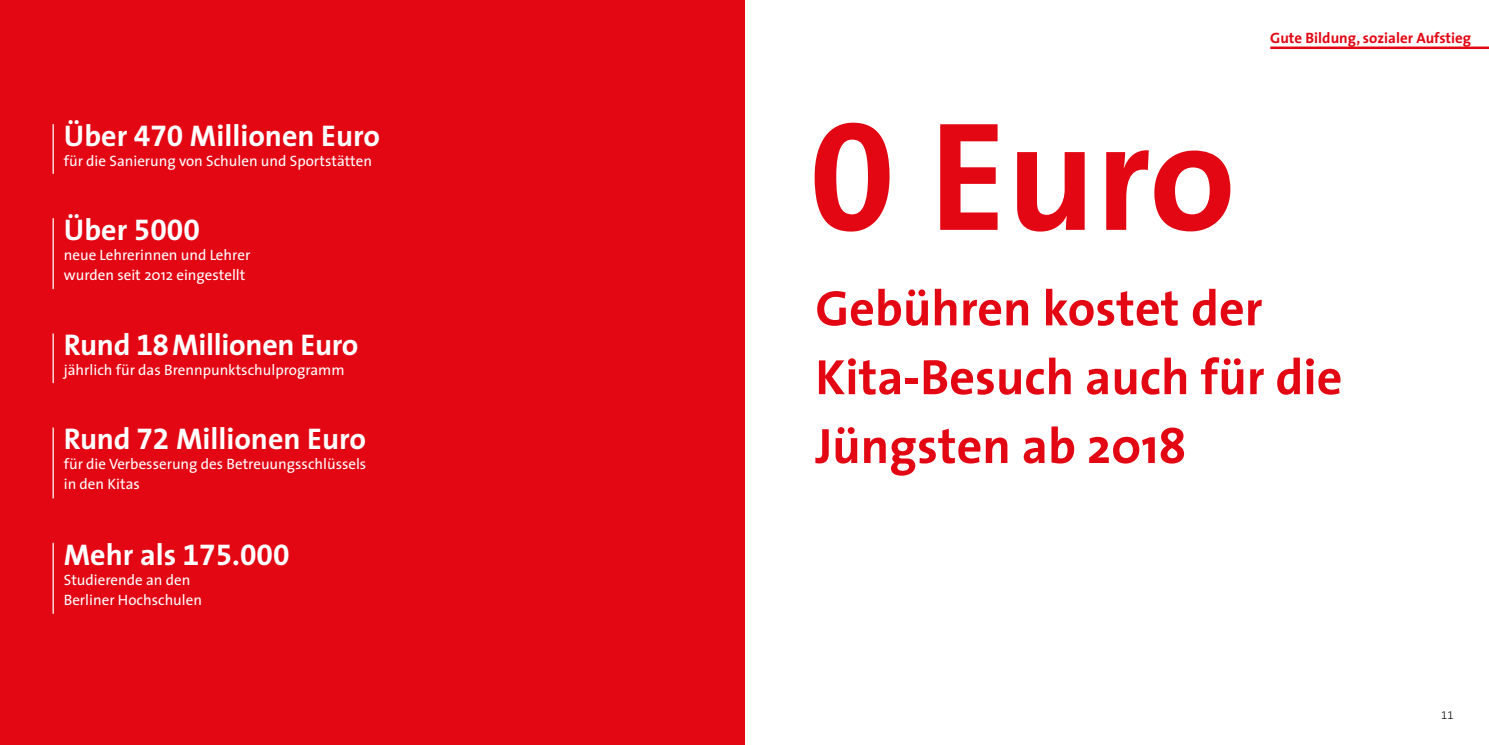
<style>
.page{position:relative;width:1489px;height:745px;background:#fff}
.page>*{position:absolute;margin:0;border:0;box-sizing:border-box;transform-origin:0 0}
.t1{font:700 156.25px "The Sans";color:#e30613}
.t2{font:700 50px/68.8px "The Sans";color:#e30613}
.t3{font:700 30px "The Sans";color:#fff}
.t4{font:15px/20px "The Sans";color:#fff}
.t5{font:700 15px "The Sans";color:#e30613}
.t6{font:11.25px "The Sans Light Expert";color:#000}
.s1{font-family:"The Sans Bold Expert";font-weight:400}
</style>
<div class="page">
<div style="left:0;top:0;width:744px;height:744px;background:#e30613"></div>
<hr style="left:53px;top:124px;width:1px;height:50px;background:#fff">
<hr style="left:53px;top:218px;width:1px;height:71px;background:#fff">
<hr style="left:53px;top:333px;width:1px;height:50px;background:#fff">
<hr style="left:53px;top:427px;width:1px;height:71px;background:#fff">
<hr style="left:53px;top:542px;width:1px;height:71px;background:#fff">
<hr style="left:1270px;top:46px;width:218px;height:3px;background:#e30613">
<h3 class="t3" style="left:64px;top:110px;width:318px">Über <span class="s1">470</span> Millionen Euro</h3>
<p class="t4" style="left:64px;top:150px;width:310px">für die Sanierung von Schulen und Sportstätten</p>
<h3 class="t3" style="left:64px;top:204px;width:138px">Über <span class="s1">5000</span></h3>
<p class="t4" style="left:64px;top:244px;width:188px">neue Lehrerinnen und Lehrer wurden seit 2012 eingestellt</p>
<h3 class="t3" style="left:64px;top:320px;width:296px">Rund <span class="s1">18</span>Millionen Euro</h3>
<p class="t4" style="left:64px;top:359px;width:282px">jährlich für das Brennpunktschulprogramm</p>
<h3 class="t3" style="left:64px;top:413px;width:304px">Rund <span class="s1">72</span> Millionen Euro</h3>
<p class="t4" style="left:64px;top:453px;width:304px">für die Verbesserung des Betreuungsschlüssels in den Kitas</p>
<h3 class="t3" style="left:64px;top:529px;width:227px">Mehr als <span class="s1">175.000</span></h3>
<p class="t4" style="left:64px;top:568px;width:140px">Studierende an den<br>Berliner Hochschulen</p>
<h1 class="t1" style="left:809px;top:46px;width:428px"><span class="s1">0</span> Euro</h1>
<p class="t5" style="left:1270px;top:25px;width:202px">Gute Bildung, sozialer Aufstieg</p>
<h2 class="t2" style="left:815px;top:272px;width:528px">Gebühren kostet der<br>Kita-Besuch auch für die<br>Jüngsten ab 2018</h2>
<p class="t6" style="left:1440px;top:705px;width:14px">11</p>
</div>
